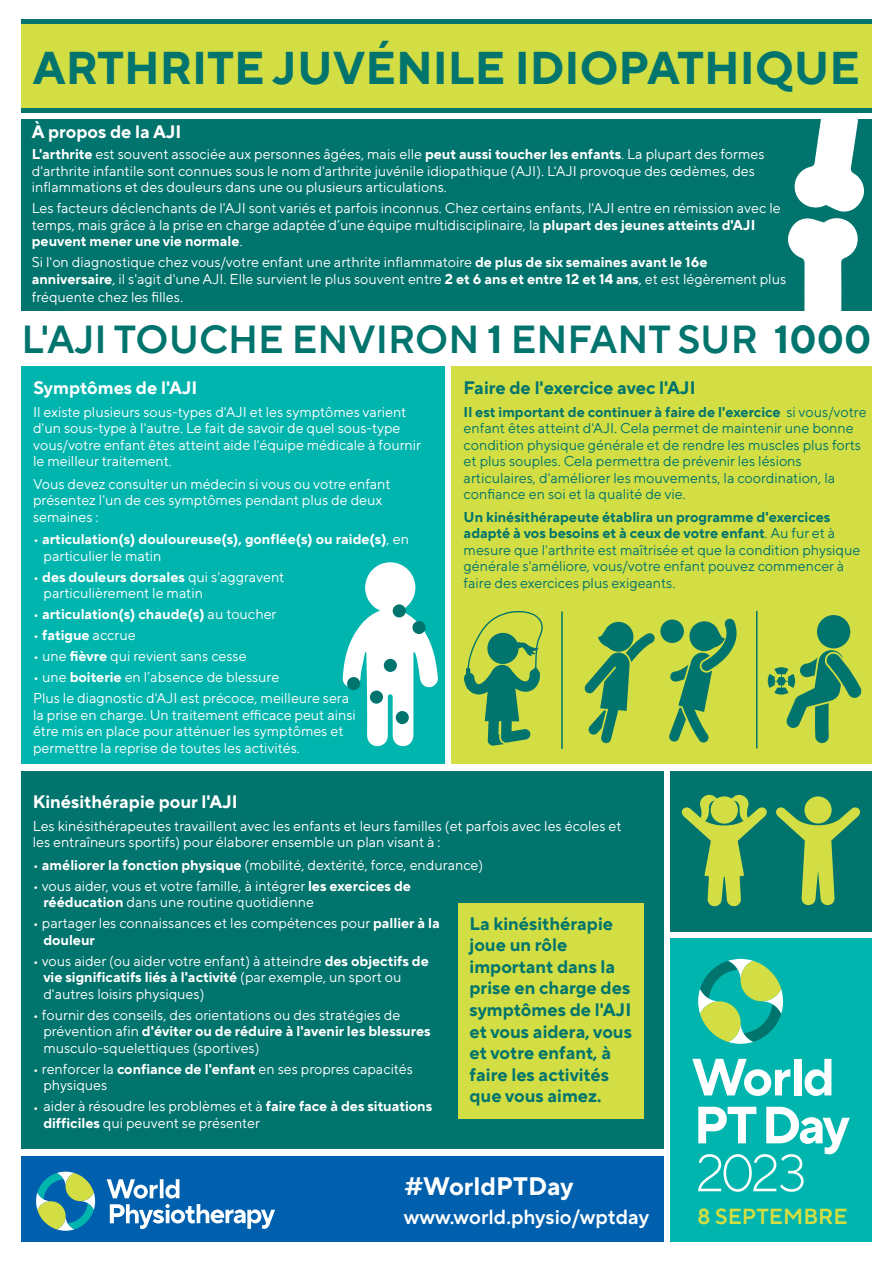
<style>
.page{position:relative;width:893px;height:1263px;background:#fff}
.page>*{position:absolute;margin:0;border:0;box-sizing:border-box;transform-origin:0 0}
.t1{font:700 45.75px "TT Norms Pro";color:#00746d}
.t2{font:600 39px "TT Norms Pro";color:#00746d}
.t3{font:700 25.2px "TT Norms Pro";color:#fff}
.t4{font:600 21.75px "TT Norms Pro";color:#d2de43}
.t5{font:600 20.4px "TT Norms Pro";color:#fff}
.t6{font:700 18px/21.6px "TT Norms Pro";color:#00746d}
.t7{font:700 18px "TT Norms Pro";color:#fff}
.t8{font:14.25px/16.5px "TT Norms Pro";color:#fff}
.t9{font:14.25px/16.5px "TT Norms Pro";color:#00746d}
.t10{font:700 14.25px/16.5px "TT Norms Pro";color:#fff}
.s1{font-weight:700}
.s2{font-size:15px}
.s3{font-weight:400}
</style>
<div class="page">
<div style="left:451px;top:366px;width:421px;height:398px;background:#d2de43"></div>
<div style="left:21px;top:771px;width:642px;height:378px;background:#00746d"></div>
<div style="left:21px;top:366px;width:423px;height:398px;background:#00b5ae"></div>
<hr style="left:21px;top:19px;width:851px;height:4px;background:#00746d">
<div style="left:21px;top:120px;width:851px;height:191px;background:#00746d"></div>
<div style="left:670px;top:938px;width:202px;height:304px;background:#00b5ae"></div>
<div style="left:21px;top:1156px;width:642px;height:86px;background:#0160ae"></div>
<svg style="left:107px;top:1179px;width:51px;height:19px"></svg>
<svg style="left:160px;top:1179px;width:4px;height:19px"></svg>
<svg style="left:165px;top:1179px;width:14px;height:19px"></svg>
<svg style="left:110px;top:1204px;width:165px;height:25px"></svg>
<svg style="left:36px;top:1172px;width:59px;height:59px"></svg>
<div style="left:670px;top:771px;width:202px;height:161px;background:#00746d"></div>
<svg style="left:787px;top:119px;width:79px;height:192px"></svg>
<svg style="left:343px;top:562px;width:95px;height:185px"></svg>
<div style="left:347px;top:677px;width:13px;height:13px;background:#00746d;border-radius:50%"></div>
<div style="left:393px;top:604px;width:13px;height:13px;background:#00746d;border-radius:50%"></div>
<div style="left:412px;top:621px;width:14px;height:13px;background:#00746d;border-radius:50%"></div>
<div style="left:370px;top:691px;width:13px;height:13px;background:#00746d;border-radius:50%"></div>
<div style="left:396px;top:711px;width:13px;height:13px;background:#00746d;border-radius:50%"></div>
<div style="left:384px;top:659px;width:13px;height:13px;background:#00746d;border-radius:50%"></div>
<div style="left:817px;top:615px;width:33px;height:33px;background:#00746d;border-radius:50%"></div>
<svg style="left:768px;top:650px;width:94px;height:93px"></svg>
<svg style="left:464px;top:611px;width:79px;height:135px"></svg>
<svg style="left:660px;top:619px;width:24px;height:24px"></svg>
<svg style="left:584px;top:622px;width:71px;height:121px"></svg>
<svg style="left:668px;top:618px;width:69px;height:124px"></svg>
<hr style="left:561px;top:611px;width:2px;height:138px;background:#00746d">
<hr style="left:756px;top:611px;width:1px;height:137px;background:#00746d">
<div style="left:458px;top:903px;width:185px;height:216px;background:#d2de43"></div>
<svg style="left:681px;top:794px;width:86px;height:112px"></svg>
<div style="left:804px;top:796px;width:28px;height:27px;background:#d2de43;border-radius:50%"></div>
<svg style="left:776px;top:807px;width:85px;height:98px"></svg>
<svg style="left:698px;top:959px;width:85px;height:85px"></svg>
<svg style="left:692px;top:1059px;width:98px;height:37px"></svg>
<div style="left:794px;top:1059px;width:8px;height:36px;background:#fff"></div>
<svg style="left:804px;top:1059px;width:27px;height:37px"></svg>
<svg style="left:698px;top:1107px;width:152px;height:85px"></svg>
<div style="left:21px;top:24px;width:851px;height:85px;background:#d2de43"></div>
<hr style="left:21px;top:109px;width:851px;height:4px;background:#00746d">
<h1 class="t1" style="left:33px;top:34px;width:828px">ARTHRITE JUVÉNILE IDIOPATHIQUE</h1>
<p class="t7" style="left:32px;top:119px;width:151px">À propos de la AJI</p>
<p class="t8" style="left:32px;top:145px;width:734px"><span class="s1">L'arthrite</span> est souvent associée aux personnes âgées, mais elle <span class="s1">peut aussi toucher les enfants</span>. La plupart des formes d'arthrite infantile sont connues sous le nom d'arthrite juvénile idiopathique (AJI). L'AJI provoque des œdèmes, des inflammations et des douleurs dans une ou plusieurs articulations.</p>
<p class="t8" style="left:32px;top:199px;width:750px">Les facteurs déclenchants de l'AJI sont variés et parfois inconnus. Chez certains enfants, l'AJI entre en rémission avec le temps, mais grâce à la prise en charge adaptée d’une équipe multidisciplinaire, la <span class="s1">plupart des jeunes atteints d'AJI peuvent mener une vie normale</span>.</p>
<p class="t8" style="left:32px;top:253px;width:756px">Si l'on diagnostique chez vous/votre enfant une arthrite inflammatoire <span class="s1">de plus de six semaines avant le 16e anniversaire</span>, il s'agit d'une AJI. Elle survient le plus souvent entre <span class="s1">2 et 6 ans et entre 12 et 14 ans</span>, et est légèrement plus</p>
<p class="t8" style="left:32px;top:287px;width:153px">fréquente chez les filles<span class="s2">.</span></p>
<h2 class="t2" style="left:22px;top:311px;width:851px">L'AJI TOUCHE ENVIRON <span class="s1">1</span> ENFANT SUR <span class="s1">1000</span></h2>
<p class="t7" style="left:34px;top:375px;width:165px">Symptômes de l'AJI</p>
<p class="t8" style="left:33px;top:402px;width:389px">Il existe plusieurs sous-types d'AJI et les symptômes varient d'un sous-type à l'autre. Le fait de savoir de quel sous-type vous/votre enfant êtes atteint aide l'équipe médicale à fournir le meilleur traitement.</p>
<p class="t8" style="left:33px;top:474px;width:359px">Vous devez consulter un médecin si vous ou votre enfant présentez l'un de ces symptômes pendant plus de deux semaines :</p>
<p class="t10" style="left:44px;top:530px;width:367px;text-indent:-11px"><span class="s3">•</span> articulation(s) douloureuse(s), gonflée(s) ou raide(s)<span class="s3">, en particulier le matin</span></p>
<p class="t8" style="left:44px;top:567px;width:242px;text-indent:-11px">• <span class="s1">des douleurs dorsales</span> qui s'aggravent particulièrement le matin</p>
<p class="t10" style="left:33px;top:605px;width:245px"><span class="s3">•</span> articulation(s) chaude(s) <span class="s3">au toucher</span></p>
<p class="t8" style="left:33px;top:626px;width:104px">• <span class="s1">fatigue</span> accrue</p>
<p class="t8" style="left:33px;top:647px;width:215px">• une <span class="s1">fièvre</span> qui revient sans cesse</p>
<p class="t8" style="left:33px;top:666px;width:318px;line-height:21px">• une <span class="s1">boiterie</span> en l’absence de blessure<br>Plus le diagnostic d'AJI est précoce, meilleure sera</p>
<p class="t8" style="left:33px;top:705px;width:324px">la prise en charge. Un traitement efficace peut ainsi être mis en place pour atténuer les symptômes et permettre la reprise de toutes les activités.</p>
<p class="t6" style="left:464px;top:376px;width:233px">Faire de l'exercice avec l'AJI</p>
<p class="t9" style="left:464px;top:403px;width:404px"><span class="s1">Il est important de continuer à faire de l'exercice</span> si vous/votre enfant êtes atteint d'AJI. Cela permet de maintenir une bonne condition physique générale et de rendre les muscles plus forts et plus souples. Cela permettra de prévenir les lésions articulaires, d'améliorer les mouvements, la coordination, la confiance en soi et la qualité de vie.</p>
<p class="t9" style="left:464px;top:508px;width:398px"><span class="s1">Un kinésithérapeute établira un programme d'exercices adapté à vos besoins et à ceux de votre enfant</span>. Au fur et à mesure que l'arthrite est maîtrisée et que la condition physique générale s'améliore, vous/votre enfant pouvez commencer à faire des exercices plus exigeants.</p>
<p class="t7" style="left:33px;top:789px;width:207px">Kinésithérapie pour l'AJI</p>
<p class="t8" style="left:33px;top:816px;width:590px">Les kinésithérapeutes travaillent avec les enfants et leurs familles (et parfois avec les écoles et les entraîneurs sportifs) pour élaborer ensemble un plan visant à :</p>
<p class="t8" style="left:33px;top:855px;width:452px">• <span class="s1">améliorer la fonction physique</span> (mobilité, dextérité, force, endurance)</p>
<p class="t8" style="left:43px;top:876px;width:369px;text-indent:-11px">• vous aider, vous et votre famille, à intégrer <span class="s1">les exercices de rééducation</span> dans une routine quotidienne</p>
<p class="t8" style="left:43px;top:914px;width:398px;text-indent:-11px">• partager les connaissances et les compétences pour <span class="s1">pallier à la douleur</span></p>
<p class="t8" style="left:43px;top:951px;width:387px;text-indent:-11px">• vous aider (ou aider votre enfant) à atteindre <span class="s1">des objectifs de vie significatifs liés à l'activité</span> (par exemple, un sport ou d'autres loisirs physiques)</p>
<p class="t8" style="left:43px;top:1005px;width:389px;text-indent:-11px">• fournir des conseils, des orientations ou des stratégies de prévention afin <span class="s1">d'éviter ou de réduire à l'avenir les blessures </span>musculo-squelettiques (sportives)</p>
<p class="t8" style="left:43px;top:1059px;width:371px;text-indent:-11px">• renforcer la <span class="s1">confiance de l'enfant</span> en ses propres capacités physiques</p>
<p class="t8" style="left:43px;top:1097px;width:390px;text-indent:-11px">• aider à résoudre les problèmes et à <span class="s1">faire face à des situations difficiles</span> qui peuvent se présenter</p>
<p class="t6" style="left:470px;top:911px;width:164px">La kinésithérapie joue un rôle important dans la prise en charge des symptômes de l'AJI et vous aidera, vous et votre enfant, à faire les activités que vous aimez.</p>
<h3 class="t3" style="left:404px;top:1167px;width:171px">#WorldPTDay</h3>
<h3 class="t5" style="left:404px;top:1202px;width:247px">www.world.physio/wptday</h3>
<h3 class="t4" style="left:697px;top:1201px;width:152px">8 SEPTEMBRE</h3>
</div>
